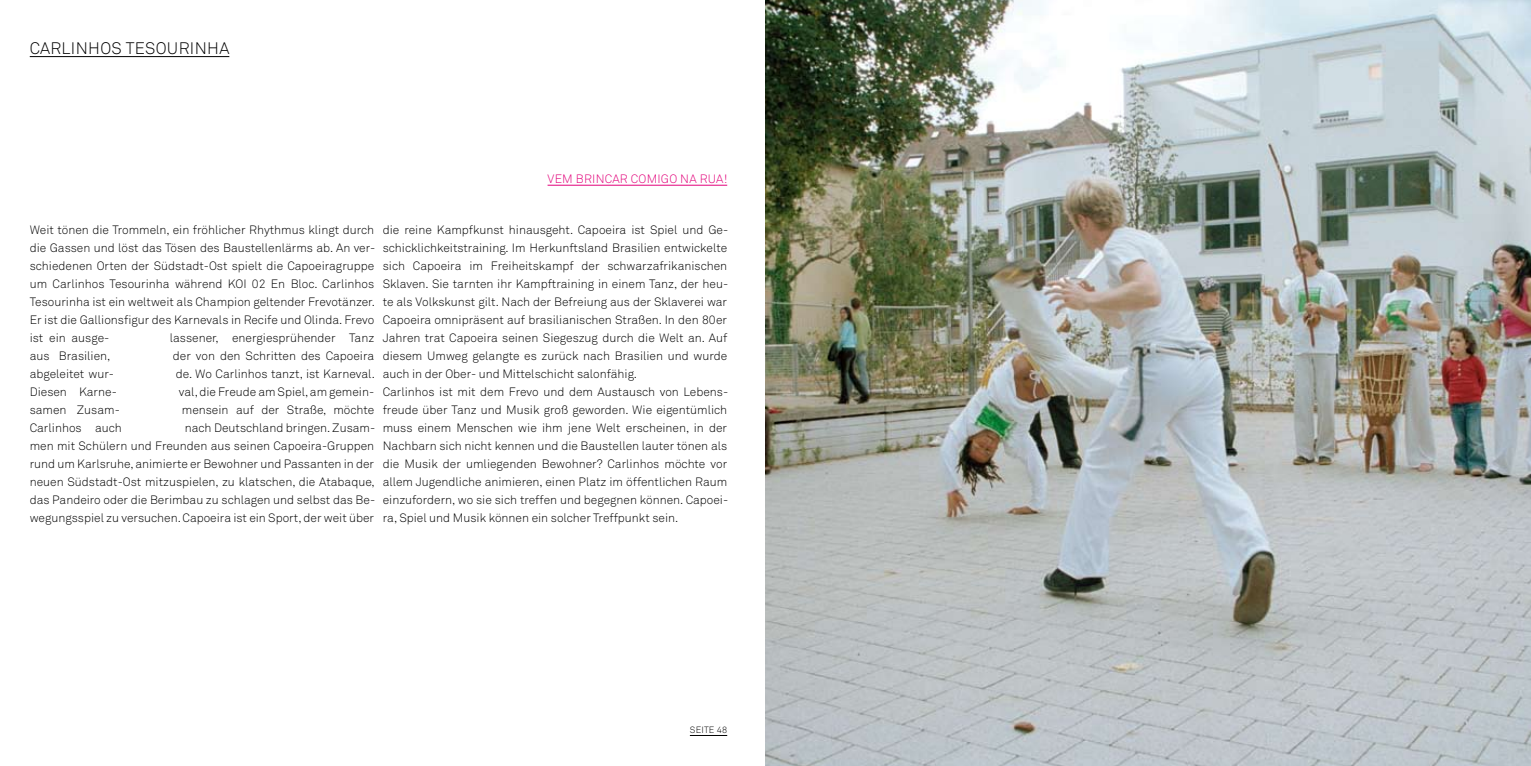
<style>
.page{position:relative;width:1531px;height:766px;background:#fff}
.page>*{position:absolute;margin:0;border:0;box-sizing:border-box;transform-origin:0 0}
.t1{font:300 16.5px "Akkurat";letter-spacing:.02em;color:#000}
.t2{font:300 12px/18px "Akkurat";color:#000;text-align:justify}
.t3{font:300 12px "Akkurat";letter-spacing:.02em;color:#e2007a}
.t4{font:300 9px "Akkurat";letter-spacing:.02em;color:#000}
</style>
<div class="page">
<hr style="left:547px;top:185px;width:180px;height:1px;background:#e2007a">
<hr style="left:30px;top:56px;width:199px;height:1px;background:#000">
<hr style="left:690px;top:735px;width:37px;height:1px;background:#000">
<img style="left:765px;top:0;width:766px;height:765px">
<h1 class="t1" style="left:30px;top:38px;width:201px">Carlinhos Tesourinha</h1>
<p class="t3" style="left:547px;top:171px;width:181px">Vem brincar comigo na rua!</p>
<p class="t2" style="left:30px;top:221px;width:347px">Weit tönen die Trommeln, ein fröhlicher Rhythmus klingt durch die Gassen und löst das Tösen des Baustellenlärms ab. An ver&shy;schiedenen Orten der Südstadt-Ost spielt die Capoeiragruppe um Carlinhos Tesourinha während KOI 02 En Bloc. Carlinhos Tesourinha ist ein weltweit als Champion geltender Frevotänzer.<br>Er ist die Gallionsfigur des Karnevals in Recife und Olinda. Frevo ist ein ausge-</p>
<p class="t2" style="left:170px;top:329px;width:206px">lassener, energiesprühender Tanz</p>
<p class="t2" style="left:30px;top:347px;width:82px">aus Brasilien,</p>
<p class="t2" style="left:173px;top:347px;width:203px">der von den Schritten des Capoeira</p>
<p class="t2" style="left:30px;top:365px;width:86px">abgeleitet wur-</p>
<p class="t2" style="left:176px;top:365px;width:200px">de. Wo Carlinhos tanzt, ist Karneval.</p>
<p class="t2" style="left:30px;top:383px;width:89px">Diesen Karne-</p>
<p class="t2" style="left:179px;top:383px;width:197px">val, die Freude am Spiel, am gemein-</p>
<p class="t2" style="left:30px;top:401px;width:92px">samen Zusam-</p>
<p class="t2" style="left:182px;top:401px;width:194px">mensein auf der Straße, möchte</p>
<p class="t2" style="left:30px;top:419px;width:94px">Carlinhos auch</p>
<p class="t2" style="left:30px;top:419px;width:347px;text-indent:155px">nach Deutschland bringen. Zusam&shy;men mit Schülern und Freunden aus seinen Capoeira-Gruppen rund um Karlsruhe, animierte er Bewohner und Passanten in der neuen Südstadt-Ost mitzuspielen, zu klatschen, die Atabaque, das Pandeiro oder die Berimbau zu schlagen und selbst das Be&shy;wegungsspiel zu versuchen. Capoeira ist ein Sport, der weit über</p>
<p class="t2" style="left:383px;top:221px;width:347px;text-align:left">die reine Kampfkunst hinausgeht. Capoeira ist Spiel und Ge&shy;schicklichkeitstraining. I m Herkunftsland Brasilien entwickelte sich Capoeira im Freiheitskampf der schwarzafrikanischen Sklaven. Sie tarnten ihr Kampftraining in einem Tanz, der heu&shy;te als Volkskunst gilt. Nach der Befreiung aus der Sklaverei war Capoeira omnipräsent auf brasilianischen Straßen. I n den 80er Jahren trat Capoeira seinen Siegeszug durch die Welt an. Auf diesem U mweg gelangte es zurück nach Brasilien und wurde auch in der Ober- und M ittelschicht salonfähig.<br>Carlinhos ist mit dem Frevo und dem Austausch von Lebens&shy;freude über Tanz und M usik groß geworden. Wie eigentümlich muss einem Menschen wie ihm jene Welt erscheinen, in der Nachbarn sich nicht kennen und die Baustellen lauter tönen als die M usik der umliegenden Bewohner? Carlinhos möchte vor allem Jugendliche animieren, einen Platz im öffentlichen Raum einzufordern, wo sie sich treffen und begegnen können. Capoei&shy;ra, Spiel und M usik können ein solcher Treffpunkt sein.</p>
<p class="t4" style="left:690px;top:724px;width:39px">Seite 48</p>
</div>
